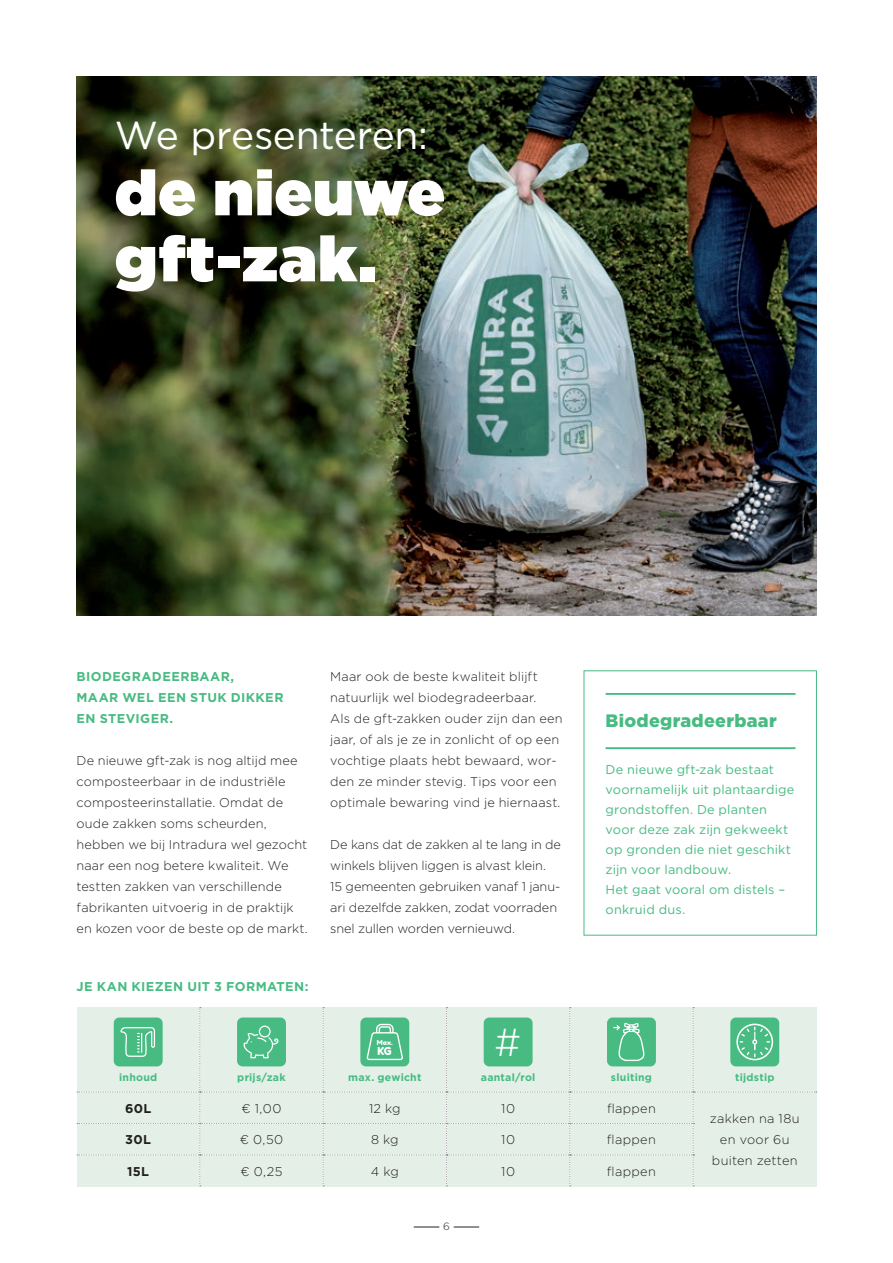
<style>
.page{position:relative;width:893px;height:1263px;background:#fff}
.page>*{position:absolute;margin:0;border:0;box-sizing:border-box;transform-origin:0 0}
.t1{font:900 63px/66px "Gotham";letter-spacing:.015em;color:#fff}
.t2{font:39px "Gotham";letter-spacing:-.01em;color:#fff}
.t3{font:300 39px "Gotham";color:#fff}
.t4{font:900 18px "Gotham";letter-spacing:.015em;color:#47bb82}
.t5{font:300 12.75px/21px "Gotham";letter-spacing:.005em;color:#231f20}
.t6{font:12.75px/20px "Gotham";letter-spacing:.015em;color:#47bb82}
.t7{font:700 12.75px/21px "Gotham";letter-spacing:.03em;color:#47bb82}
.t8{font:300 12.75px/21px "Gotham";letter-spacing:.025em;color:#231f20;text-align:center}
.t9{font:700 12.75px "Gotham";letter-spacing:.03em;color:#231f20}
.t10{font:10.95px "Fredoka One";color:#fff}
.t11{font:700 10.5px "Gotham";letter-spacing:.025em;color:#47bb82}
.t12{font:300 10.5px "Gotham";color:#231f20}
.t13{font:6.9px "Fredoka One";color:#fff}
</style>
<div class="page">
<img style="left:77px;top:77px;width:739px;height:538px">
<svg style="left:77px;top:1007px;width:740px;height:179px;background:#d3e9dc"></svg>
<hr style="left:606px;top:693px;width:189px;height:2px;background:#47bb82">
<hr style="left:606px;top:747px;width:189px;height:2px;background:#47bb82">
<div style="left:584px;top:670px;width:233px;height:265px;border:1px solid #47bb82"></div>
<svg style="left:414px;top:1227px;width:25px;height:1px"></svg>
<svg style="left:454px;top:1227px;width:25px;height:1px"></svg>
<h2 class="t2" style="left:115px;top:111px;width:315px">We presenteren:</h2>
<h1 class="t1" style="left:115px;top:159px;width:332px">de nieuwe gft-zak.</h1>
<p class="t7" style="left:77px;top:666px;width:209px">BIODEGRADEERBAAR,<br>MAAR WEL EEN STUK DIKKER<br>EN STEVIGER.</p>
<p class="t5" style="left:77px;top:750px;width:233px">De nieuwe gft-zak is nog altijd mee composteerbaar in de industriële composteerinstallatie. Omdat de oude zakken soms scheurden, hebben we bij Intradura wel gezocht naar een nog betere kwaliteit. We testten zakken van verschillende fabrikanten uitvoerig in de praktijk en kozen voor de beste op de markt.</p>
<p class="t7" style="left:77px;top:976px;width:233px">JE KAN KIEZEN UIT 3 FORMATEN:</p>
<p class="t5" style="left:330px;top:666px;width:234px">Maar ook de beste kwaliteit blijft natuurlijk wel biodegradeerbaar.<br>Als de gft-zakken ouder zijn dan een jaar, of als je ze in zonlicht of op een vochtige plaats hebt bewaard, wor&shy;den ze minder stevig. Tips voor een optimale bewaring vind je hiernaast.</p>
<p class="t5" style="left:330px;top:834px;width:232px">De kans dat de zakken al te lang in de winkels blijven liggen is alvast klein.<br>15 gemeenten gebruiken vanaf 1 janu&shy;ari dezelfde zakken, zodat voorraden snel zullen worden vernieuwd.</p>
<h3 class="t4" style="left:606px;top:708px;width:173px">Biodegradeerbaar</h3>
<p class="t6" style="left:606px;top:759px;width:190px">De nieuwe gft-zak bestaat voornamelijk uit plantaardige grondstoffen. De planten voor deze zak zijn gekweekt op gronden die niet geschikt zijn voor landbouw.<br>Het gaat vooral om distels – onkruid dus.</p>
<p class="t11" style="left:119px;top:1071px;width:40px">inhoud</p>
<p class="t11" style="left:237px;top:1071px;width:50px">prijs/zak</p>
<p class="t13" style="left:377px;top:1038px;width:18px">Max.</p>
<p class="t11" style="left:348px;top:1071px;width:75px">max. gewicht</p>
<p class="t10" style="left:377px;top:1044px;width:16px">KG</p>
<h2 class="t3" style="left:494px;top:1017px;width:29px">#</h2>
<p class="t11" style="left:481px;top:1071px;width:56px">aantal/rol</p>
<p class="t11" style="left:611px;top:1071px;width:43px">sluiting</p>
<p class="t11" style="left:735px;top:1071px;width:41px">tijdstip</p>
<p class="t9" style="left:125px;top:1100px;width:28px">60L</p>
<p class="t5" style="left:242px;top:1097px;width:41px">€ 1,00</p>
<p class="t5" style="left:369px;top:1097px;width:33px">12 kg</p>
<p class="t5" style="left:501px;top:1097px;width:15px">10</p>
<p class="t5" style="left:607px;top:1097px;width:50px">flappen</p>
<p class="t9" style="left:125px;top:1131px;width:27px">30L</p>
<p class="t5" style="left:240px;top:1129px;width:45px">€ 0,50</p>
<p class="t5" style="left:371px;top:1129px;width:29px">8 kg</p>
<p class="t5" style="left:501px;top:1129px;width:15px">10</p>
<p class="t5" style="left:607px;top:1129px;width:50px">flappen</p>
<p class="t9" style="left:127px;top:1163px;width:24px">15L</p>
<p class="t5" style="left:241px;top:1160px;width:43px">€ 0,25</p>
<p class="t5" style="left:371px;top:1160px;width:30px">4 kg</p>
<p class="t5" style="left:501px;top:1160px;width:15px">10</p>
<p class="t5" style="left:607px;top:1160px;width:50px">flappen</p>
<p class="t12" style="left:443px;top:1220px;width:8px">6</p>
<p class="t8" style="left:710px;top:1108px;width:91px">zakken na 18u en voor 6u buiten zetten</p>
</div>
